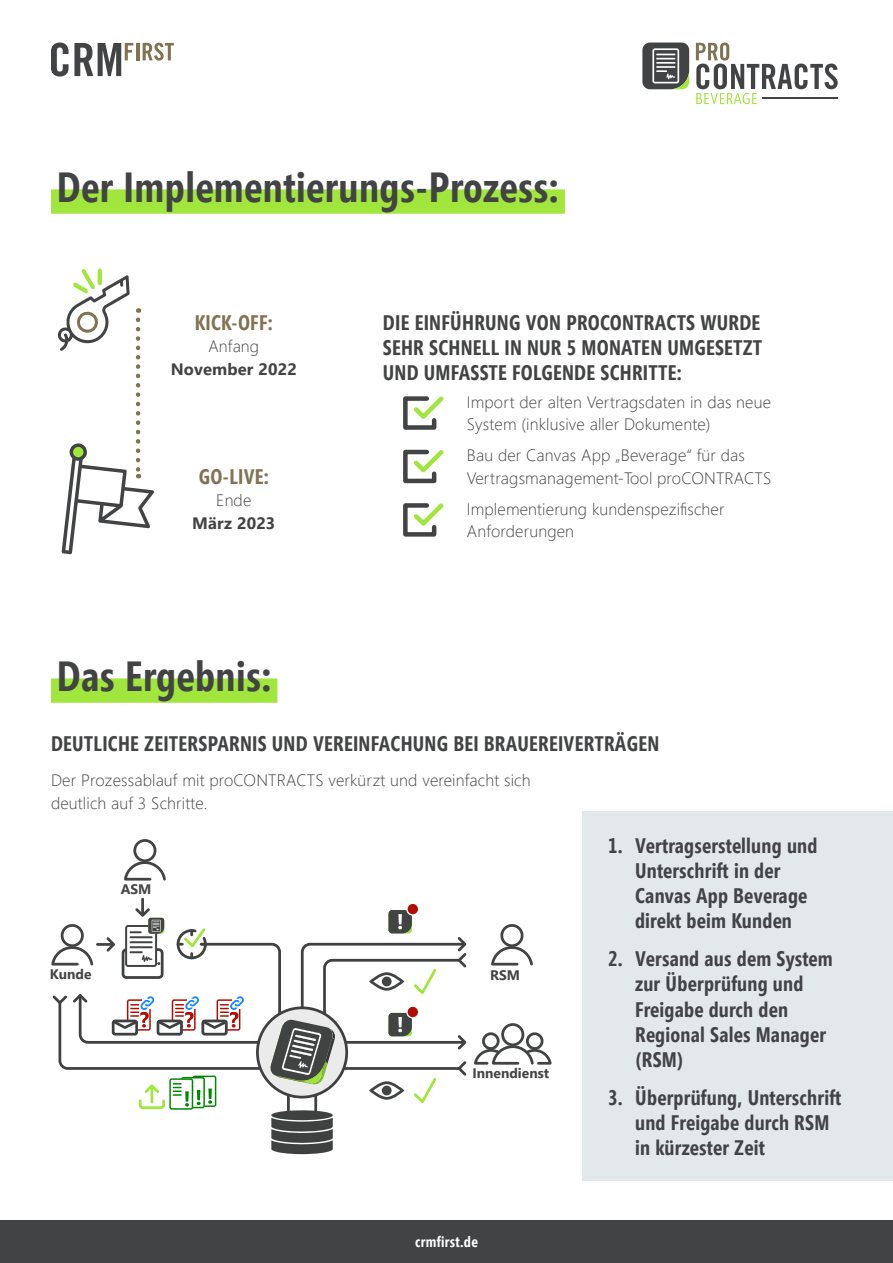
<style>
.page{position:relative;width:893px;height:1263px;background:#fff}
.page>*{position:absolute;margin:0;border:0;box-sizing:border-box;transform-origin:0 0}
.t1{font:700 42px "Segoe Condensed";letter-spacing:.01em;color:#424344}
.t2{font:700 21px/25.2px "Segoe Condensed";letter-spacing:.01em;color:#424344}
.t3{font:700 21px "Segoe Condensed";letter-spacing:.01em;color:#817252}
.t4{font:300 16.5px/22.5px "Segoe UI";letter-spacing:.01em;color:#424344}
.t5{font:700 16.5px "Segoe UI";letter-spacing:.01em;color:#424344}
.t6{font:700 15px "Segoe Condensed";letter-spacing:.02em;color:#fff}
.t7{font:700 13.8px "Segoe UI";color:#424343}
</style>
<div class="page">
<div style="left:0;top:1220px;width:893px;height:43px;background:#424344"></div>
<div style="left:133px;top:839px;width:23px;height:23px;border:3px solid #424343;border-radius:50%"></div>
<svg style="left:124px;top:860px;width:42px;height:21px"></svg>
<hr style="left:141px;top:899px;width:3px;height:14px;background:#424343">
<svg style="left:407px;top:903px;width:12px;height:12px"></svg>
<div style="left:406px;top:902px;width:13px;height:14px;border:1px solid #fff;border-radius:50%"></div>
<svg style="left:51px;top:906px;width:501px;height:248px"></svg>
<div style="left:370px;top:1081px;width:34px;height:19px;border:3px solid #424343;border-radius:50%"></div>
<div style="left:382px;top:1085px;width:10px;height:10px;background:#424343;border-radius:50%"></div>
<div style="left:583px;top:811px;width:310px;height:370px;background:#e3e8ea"></div>
<svg style="left:51px;top:43px;width:82px;height:34px"></svg>
<hr style="left:136px;top:43px;width:3px;height:17px;background:#817252">
<svg style="left:143px;top:43px;width:31px;height:18px"></svg>
<svg style="left:642px;top:43px;width:47px;height:46px"></svg>
<svg style="left:696px;top:43px;width:142px;height:61px"></svg>
<hr style="left:762px;top:98px;width:76px;height:1px;background:#424344">
<div style="left:51px;top:189px;width:514px;height:25px;background:#a0e63c"></div>
<div style="left:51px;top:678px;width:226px;height:25px;background:#a0e63c"></div>
<svg style="left:57px;top:268px;width:97px;height:286px"></svg>
<svg style="left:403px;top:396px;width:41px;height:34px"></svg>
<svg style="left:403px;top:449px;width:41px;height:35px"></svg>
<svg style="left:403px;top:503px;width:41px;height:34px"></svg>
<h1 class="t1" style="left:57px;top:161px;width:504px">Der Implementierungs-Prozess:</h1>
<p class="t3" style="left:195px;top:309px;width:80px">KICK-OFF:</p>
<p class="t4" style="left:208px;top:333px;width:52px">Anfang</p>
<p class="t5" style="left:171px;top:353px;width:128px">November 2022</p>
<p class="t3" style="left:199px;top:463px;width:72px">GO-LIVE:</p>
<p class="t4" style="left:216px;top:487px;width:37px">Ende</p>
<p class="t5" style="left:192px;top:507px;width:85px">März 2023</p>
<h1 class="t1" style="left:57px;top:650px;width:216px">Das Ergebnis:</h1>
<p class="t2" style="left:383px;top:310px;width:381px;text-align:justify">DIE EINFÜHRUNG VON PROCONTRACTS WURDE SEHR SCHNELL IN NUR 5 MONATEN UMGESETZT UND UMFASSTE FOLGENDE SCHRITTE:</p>
<p class="t4" style="left:467px;top:389px;width:306px">Import der alten Vertragsdaten in das neue<br>System (inklusive aller Dokumente)</p>
<p class="t4" style="left:467px;top:443px;width:306px">Bau der Canvas App „Beverage“ für das<br>Vertragsmanagement-Tool proCONTRACTS</p>
<p class="t4" style="left:467px;top:496px;width:259px">Implementierung kundenspezifischer<br>Anforderungen</p>
<p class="t2" style="left:51px;top:731px;width:610px">DEUTLICHE ZEITERSPARNIS UND VEREINFACHUNG BEI BRAUEREIVERTRÄGEN</p>
<p class="t4" style="left:51px;top:768px;width:481px">Der Prozessablauf mit proCONTRACTS verkürzt und vereinfacht sich deutlich auf 3 Schritte.</p>
<p class="t7" style="left:121px;top:876px;width:32px">ASM</p>
<p class="t7" style="left:50px;top:961px;width:43px">Kunde</p>
<p class="t7" style="left:490px;top:962px;width:31px">RSM</p>
<p class="t7" style="left:473px;top:1060px;width:78px">Innendienst</p>
<p class="t6" style="left:415px;top:1232px;width:64px">crmfirst.de</p>
<p class="t2" style="left:635px;top:833px;width:184px;text-indent:-27px">1. Vertragserstellung und<br>Unterschrift in der<br>Canvas App Beverage direkt beim Kunden</p>
<p class="t2" style="left:635px;top:946px;width:199px;text-indent:-27px">2. Versand aus dem System zur Überprüfung und<br>Freigabe durch den<br>Regional Sales Manager (RSM)</p>
<p class="t2" style="left:635px;top:1085px;width:208px;text-indent:-27px">3. Überprüfung, Unterschrift und Freigabe durch RSM in kürzester Zeit</p>
</div>
